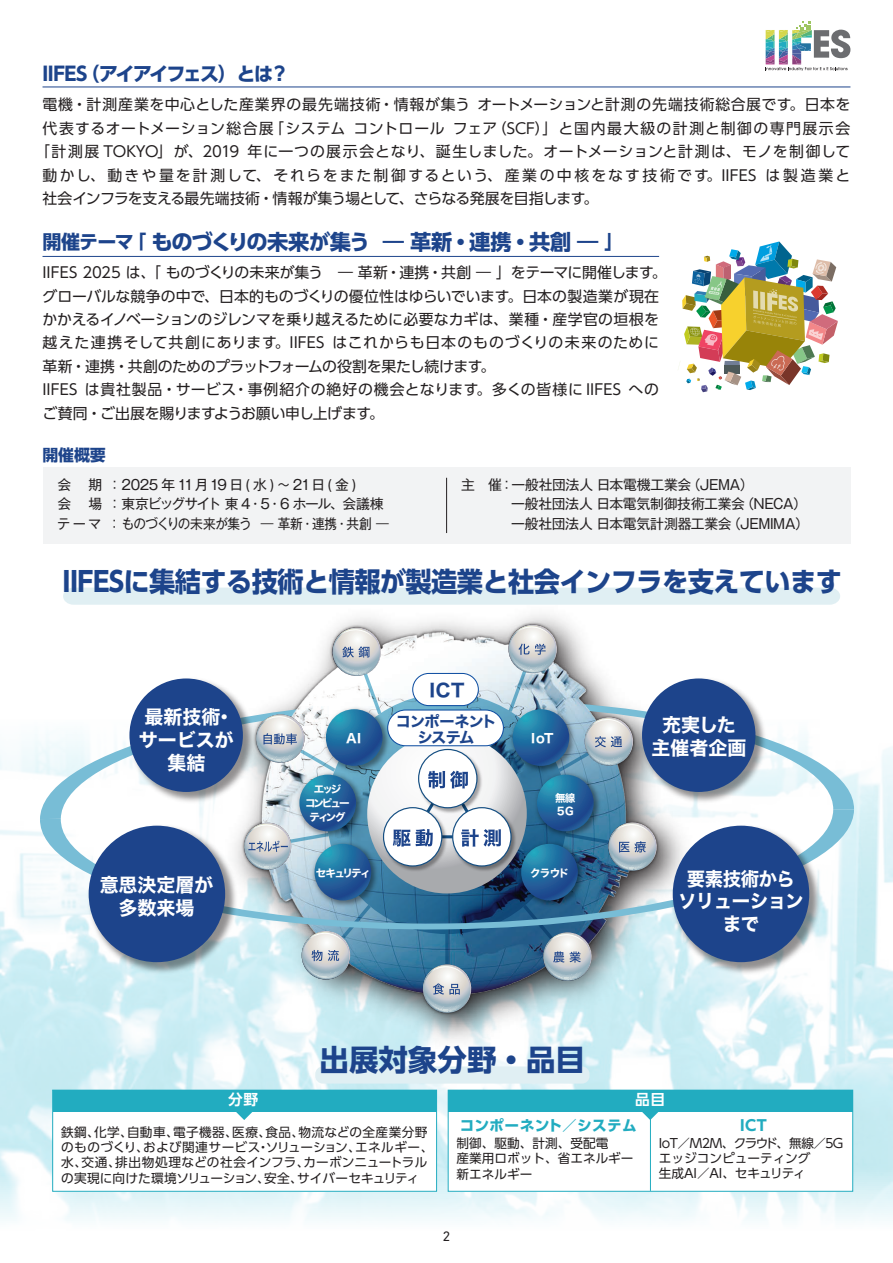
<style>
.page{position:relative;width:893px;height:1263px;background:#fff}
.page>*{position:absolute;margin:0;border:0;box-sizing:border-box;transform-origin:0 0}
.t1{font:700 29.55px "UD Shin Go Pro";color:#1d448b}
.t2{font:700 27.45px "UD Shin Go Pro";letter-spacing:-.025em;color:#1d448b;scale:.96 1}
.t3{font:700 21.3px "UD Shin Go Pro";letter-spacing:-.035em;color:#1d448b}
.t4{font:700 19.2px "UD Shin Go Pro";letter-spacing:-.085em;color:#1d448b}
.t5{font:18.9px/22.8px "Hira Kaku Std N W7";color:#fff;text-align:center}
.t6{font:18.9px/22.8px "Hira Kaku Std N W7";letter-spacing:-.025em;color:#fff;text-align:center}
.t7{font:18px "Hira Kaku Std N W7";color:#1d448b}
.t8{font:700 15.9px "UD Shin Go Pro";color:#1d448b}
.t9{font:15.15px/15.6px "Hira Kaku Std N W7";letter-spacing:-.065em;color:#1d448b;text-align:center}
.t10{font:14.85px/23.4px "UD Shin Go Pro";letter-spacing:.015em;color:#231f20}
.t11{font:14.85px "UD Shin Go Pro";letter-spacing:.04em;color:#231f20}
.t12{font:14.85px "UD Shin Go Pro";letter-spacing:.05em;color:#231f20}
.t13{font:14.85px "UD Shin Go Pro";letter-spacing:.14em;color:#231f20}
.t14{font:14.85px "UD Shin Go Pro";letter-spacing:-.035em;color:#231f20}
.t15{font:700 14.7px "UD Shin Go Pr 6 N";letter-spacing:.015em;color:#22acc0}
.t16{font:700 14.7px "UD Shin Go Pr 6 N De";color:#fff}
.t17{font:13.8px/19.2px "Gothic MB101 Pro";letter-spacing:-.025em;color:#231f20}
.t18{font:13.8px "DIN2014";color:#231f20}
.t19{font:12.6px/15.1px "UD Shin Go Pr 6 N";letter-spacing:.02em;color:#231f20}
.t20{font:12.6px/15.8px "UD Shin Go Pr 6 N";color:#231f20}
.t21{font:12.6px "Hira Kaku Std N W7";color:#fff}
.t22{font:700 11.85px "DIN Pro";letter-spacing:-.015em;color:#231f20}
.t23{font:11.85px "Hira Kaku Std N W8";letter-spacing:-.015em;color:#231f20}
.t24{font:10.5px/13.6px "Hira Kaku Std N W7";letter-spacing:-.175em;color:#fff}
.t25{font:10.5px/13.6px "Hira Kaku Std N W7";letter-spacing:-.195em;color:#fff;text-align:center}
.t26{font:4.5px "Hira Kaku Std N W7";color:#231f20}
.s1{font-size:19.2px}
.s2{font-family:"Shin Go Pro De";font-size:9.9px}
</style>
<div class="page">
<img style="left:0;top:747px;width:893px;height:474px">
<div style="left:43px;top:467px;width:807px;height:77px;background:#f2f3f4"></div>
<hr style="left:43px;top:87px;width:807px;height:1px;background:#1d448b">
<hr style="left:43px;top:256px;width:616px;height:1px;background:#1d448b">
<img style="left:678px;top:241px;width:160px;height:151px">
<hr style="left:446px;top:478px;width:1px;height:55px;background:#231f20">
<div style="left:448px;top:1090px;width:405px;height:101px;background:#fff"></div>
<div style="left:448px;top:1090px;width:405px;height:102px;border:1px solid #22acc0"></div>
<div style="left:53px;top:1090px;width:384px;height:101px;background:#fff"></div>
<div style="left:52px;top:1090px;width:385px;height:102px;border:1px solid #22acc0"></div>
<div style="left:448px;top:1090px;width:405px;height:22px;background:#22acc0"></div>
<div style="left:53px;top:1090px;width:384px;height:22px;background:#22acc0"></div>
<img style="left:161px;top:587px;width:595px;height:497px">
<svg style="left:822px;top:747px;width:33px;height:62px"></svg>
<img style="left:10px;top:611px;width:176px;height:193px">
<div style="left:129px;top:678px;width:114px;height:114px;background:#1d448b;border-radius:50%"></div>
<img style="left:716px;top:675px;width:106px;height:134px">
<div style="left:642px;top:678px;width:113px;height:114px;background:#1d448b;border-radius:50%"></div>
<img style="left:186px;top:605px;width:530px;height:479px">
<svg style="left:445px;top:934px;width:4px;height:30px"></svg>
<div style="left:367px;top:734px;width:160px;height:159px;background:#f5f5f6;border-radius:80px"></div>
<svg style="left:253px;top:627px;width:131px;height:148px"></svg>
<svg style="left:299px;top:932px;width:75px;height:50px;background:#97b0bd"></svg>
<svg style="left:393px;top:625px;width:267px;height:184px"></svg>
<svg style="left:419px;top:964px;width:56px;height:52px;background:#96a7b3"></svg>
<svg style="left:520px;top:932px;width:75px;height:52px;background:#7c92a4"></svg>
<img style="left:268px;top:809px;width:397px;height:123px">
<img style="left:2px;top:804px;width:266px;height:188px">
<div style="left:89px;top:826px;width:136px;height:136px;background:#1d448b;border-radius:50%"></div>
<img style="left:665px;top:809px;width:226px;height:174px">
<div style="left:673px;top:826px;width:136px;height:136px;background:#1d448b;border-radius:50%"></div>
<div style="left:388px;top:710px;width:115px;height:36px;background:#fff;border-radius:18px"></div>
<div style="left:387px;top:709px;width:117px;height:37px;border:1px solid #0d4da1;border-radius:18px"></div>
<div style="left:413px;top:673px;width:65px;height:33px;background:#fff;border-radius:16px"></div>
<div style="left:412px;top:673px;width:67px;height:33px;border:1px solid #0d4da1;border-radius:16px"></div>
<div style="left:63px;top:588px;width:777px;height:17px;background:#e0eff3"></div>
<img style="left:508px;top:704px;width:71px;height:71px">
<svg style="left:513px;top:709px;width:56px;height:57px;background:#21679d"></svg>
<img style="left:531px;top:769px;width:73px;height:72px">
<svg style="left:537px;top:775px;width:57px;height:56px;background:#21679d"></svg>
<img style="left:295px;top:769px;width:71px;height:72px">
<svg style="left:299px;top:775px;width:57px;height:56px;background:#22689e"></svg>
<img style="left:516px;top:839px;width:72px;height:72px">
<svg style="left:521px;top:844px;width:57px;height:56px;background:#21679d"></svg>
<img style="left:310px;top:839px;width:71px;height:72px">
<svg style="left:315px;top:844px;width:56px;height:56px;background:#21679d"></svg>
<img style="left:320px;top:704px;width:73px;height:71px">
<svg style="left:326px;top:709px;width:57px;height:57px;background:#22689d"></svg>
<div style="left:315px;top:1066px;width:274px;height:17px;background:#e0eff3;border-radius:7px"></div>
<svg style="left:236px;top:1112px;width:16px;height:8px"></svg>
<hr style="left:650px;top:1112px;width:1px;height:79px;background:#22acc0">
<svg style="left:642px;top:1112px;width:17px;height:8px"></svg>
<svg style="left:765px;top:21px;width:85px;height:50px"></svg>
<p class="t4" style="left:43px;top:58px;width:248px">IIFES（アイアイフェス）とは？</p>
<p class="t11" style="left:43px;top:93px;width:809px">電機・計測産業を中心とした産業界の最先端技術・情報が集う オートメーションと計測の先端技術総合展です。日本を</p>
<p class="t12" style="left:43px;top:116px;width:809px">代表するオートメーション総合展「システム コントロール フェア（SCF）」と国内最大級の計測と制御の専門展示会</p>
<p class="t10" style="left:35px;top:139px;width:817px">「計測展 TOKYO」が、2019 年に一つの展示会となり、誕生しました。オートメーションと計測は、モノを制御して</p>
<p class="t13" style="left:43px;top:163px;width:809px">動かし、動きや量を計測して、それらをまた制御するという、産業の中核をなす技術です。IIFES は製造業と</p>
<p class="t14" style="left:43px;top:186px;width:557px">社会インフラを支える最先端技術・情報が集う場として、さらなる発展を目指します。</p>
<h3 class="t3" style="left:43px;top:224px;width:583px"><span class="s1">開催テーマ「</span> ものづくりの未来が集う ― 革新・連携・共創 ― <span class="s1">」</span></h3>
<p class="t10" style="left:43px;top:260px;width:625px">IIFES 2025 は、「 ものづくりの未来が集う　― 革新・連携・共創 ― 」をテーマに開催します。グローバルな競争の中で、日本的ものづくりの優位性はゆらいでいます。日本の製造業が現在かかえるイノベーションのジレンマを乗り越えるために必要なカギは、業種・産学官の垣根を越えた連携そして共創にあります。IIFES はこれからも日本のものづくりの未来のために革新・連携・共創のためのプラットフォームの役割を果たし続けます。<br>IIFES は貴社製品・サービス・事例紹介の絶好の機会となります。多くの皆様に IIFES へのご賛同・ご出展を賜りますようお願い申し上げます。</p>
<p class="t8" style="left:43px;top:441px;width:65px">開催概要</p>
<p class="t17" style="left:57px;top:473px;width:333px">会　 期： 2025年11月19日(水)～21日(金)<br>会 　場： 東京ビッグサイト 東 4・5・6 ホール、会議棟テ ー マ：ものづくりの未来が集う ― 革新・連携・共創 ―</p>
<p class="t17" style="left:511px;top:473px;width:299px;text-indent:-50px">主　催：一般社団法人 日本電機工業会（JEMA）<br>一般社団法人 日本電気制御技術工業会（NECA）一般社団法人 日本電気計測器工業会（JEMIMA）</p>
<p class="t22" style="left:731px;top:498px;width:71px">10<span class="s2">：</span>00<span class="s2">～</span>17<span class="s2">：</span>00</p>
<p class="t26" style="left:735px;top:519px;width:15px">会 場</p>
<p class="t23" style="left:758px;top:515px;width:95px">東京ビッグサイト</p>
<h2 class="t2" style="left:63px;top:559px;width:813px">IIFESに集結する技術と情報が製造業と社会インフラを支えています</h2>
<p class="t7" style="left:430px;top:676px;width:36px">ICT</p>
<p class="t9" style="left:396px;top:714px;width:102px">コンポーネントシステム</p>
<p class="t5" style="left:139px;top:707px;width:96px">最新技術・サービスが集結</p>
<p class="t5" style="left:651px;top:715px;width:96px">充実した主催者企画</p>
<p class="t21" style="left:346px;top:728px;width:16px">AI</p>
<p class="t21" style="left:531px;top:728px;width:24px">IoT</p>
<p class="t5" style="left:100px;top:874px;width:115px">意思決定層が多数来場</p>
<p class="t25" style="left:305px;top:783px;width:46px">エッジ<br>コンピューティング</p>
<p class="t24" style="left:555px;top:791px;width:22px">無線<br>５G</p>
<p class="t24" style="left:316px;top:867px;width:56px">セキュリティ</p>
<p class="t24" style="left:530px;top:867px;width:40px">クラウド</p>
<h1 class="t1" style="left:320px;top:1036px;width:267px">出展対象分野・品目</h1>
<p class="t6" style="left:678px;top:868px;width:128px">要素技術からソリューションまで</p>
<p class="t16" style="left:228px;top:1088px;width:32px">分野</p>
<p class="t19" style="left:61px;top:1124px;width:374px">鉄鋼、化学、自動車、電子機器、医療、食品、物流などの全産業分野のものづくり、および関連サービス・ソリューション、エネルギー、水、交通、排出物処理などの社会インフラ、カーボンニュートラルの実現に向けた環境ソリューション、安全、サイバーセキュリティ</p>
<p class="t16" style="left:635px;top:1088px;width:32px">品目</p>
<p class="t15" style="left:460px;top:1113px;width:178px">コンポーネント／システム</p>
<p class="t20" style="left:457px;top:1134px;width:178px">制御、駆動、計測、受配電<br>産業用ロボット、省エネルギー新エネルギー</p>
<p class="t15" style="left:740px;top:1113px;width:28px">ICT</p>
<p class="t20" style="left:659px;top:1135px;width:186px;line-height:15.1px">IoT／M2M、クラウド、無線／５Gエッジコンピューティング　<br>生成AI／AI、セキュリティ</p>
<p class="t18" style="left:443px;top:1227px;width:8px">2</p>
</div>
